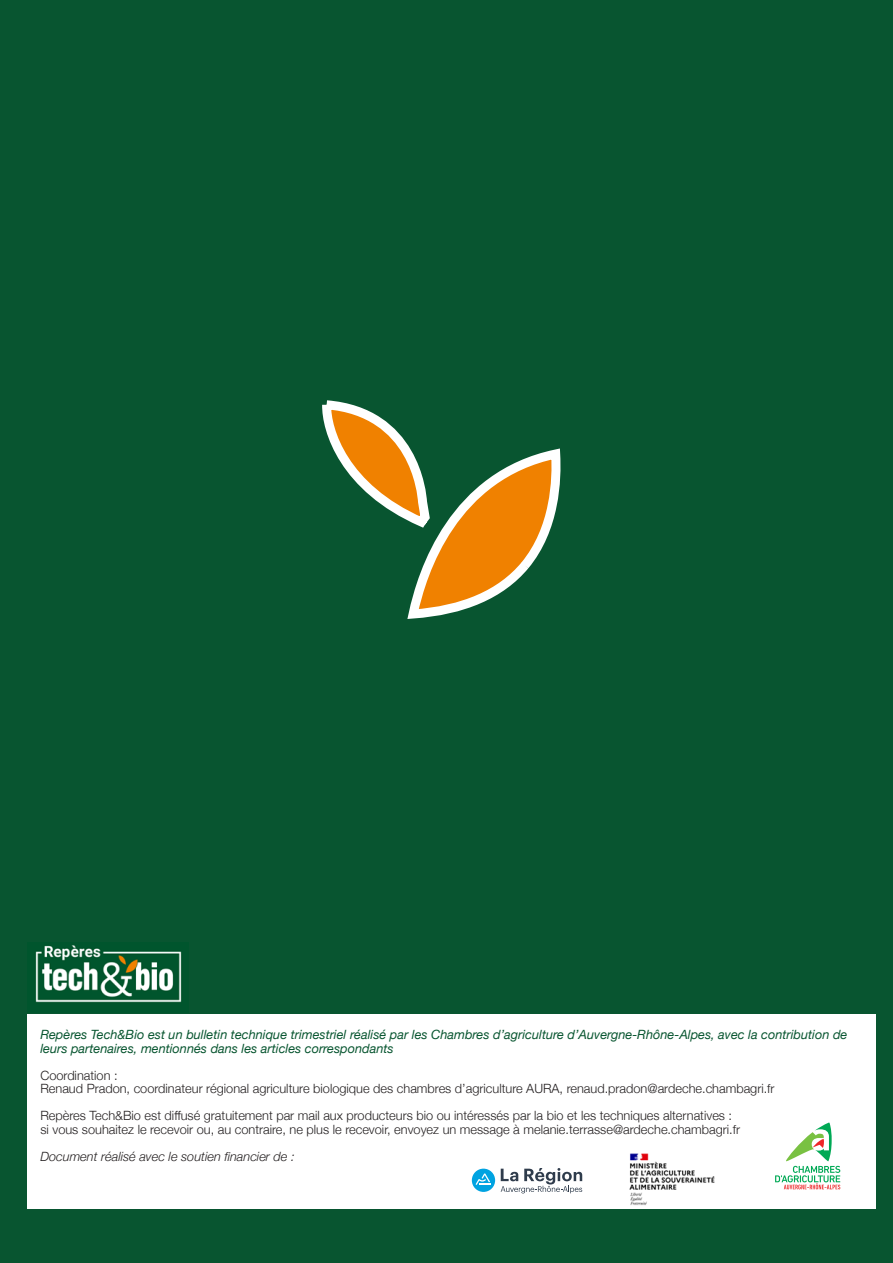
<style>
.page{position:relative;width:893px;height:1263px;background:#085530}
.page>*{position:absolute;margin:0;border:0;box-sizing:border-box;transform-origin:0 0}
.t1{font:300 12.75px "Helvetica Neue";color:#231f20}
.t2{font:italic 12.75px/13.5px "Helvetica Neue";color:#085530}
.t3{font:italic 300 12.75px "Helvetica Neue";color:#231f20}
</style>
<div class="page">
<div style="left:28px;top:1014px;width:848px;height:195px;background:#fff"></div>
<svg style="left:501px;top:1168px;width:81px;height:25px"></svg>
<div style="left:472px;top:1168px;width:23px;height:24px;background:#00a3e1;border-radius:50%"></div>
<svg style="left:476px;top:1173px;width:15px;height:12px"></svg>
<svg style="left:775px;top:1122px;width:65px;height:67px"></svg>
<img style="left:629px;top:1153px;width:86px;height:52px">
<img style="left:35px;top:945px;width:147px;height:58px">
<svg style="left:322px;top:400px;width:239px;height:219px"></svg>
<p class="t2" style="left:40px;top:1029px;width:809px">Repères Tech&amp;Bio est un bulletin technique trimestriel réalisé par les Chambres d’agriculture d’Auvergne-Rhône-Alpes, avec la contribution de leurs partenaires, mentionnés dans les articles correspondants</p>
<p class="t1" style="left:40px;top:1065px;width:79px">Coordination :</p>
<p class="t1" style="left:40px;top:1078px;width:736px">Renaud Pradon, coordinateur régional agriculture biologique des chambres d’agriculture AURA, renaud.pradon@ardeche.chambagri.fr</p>
<p class="t1" style="left:40px;top:1105px;width:693px">Repères Tech&amp;Bio est diffusé gratuitement par mail aux producteurs bio ou intéressés par la bio et les techniques alternatives :</p>
<p class="t1" style="left:40px;top:1119px;width:701px">si vous souhaitez le recevoir ou, au contraire, ne plus le recevoir, envoyez un message à melanie.terrasse@ardeche.chambagri.fr</p>
<p class="t3" style="left:40px;top:1146px;width:256px">Document réalisé avec le soutien financier de :</p>
</div>
